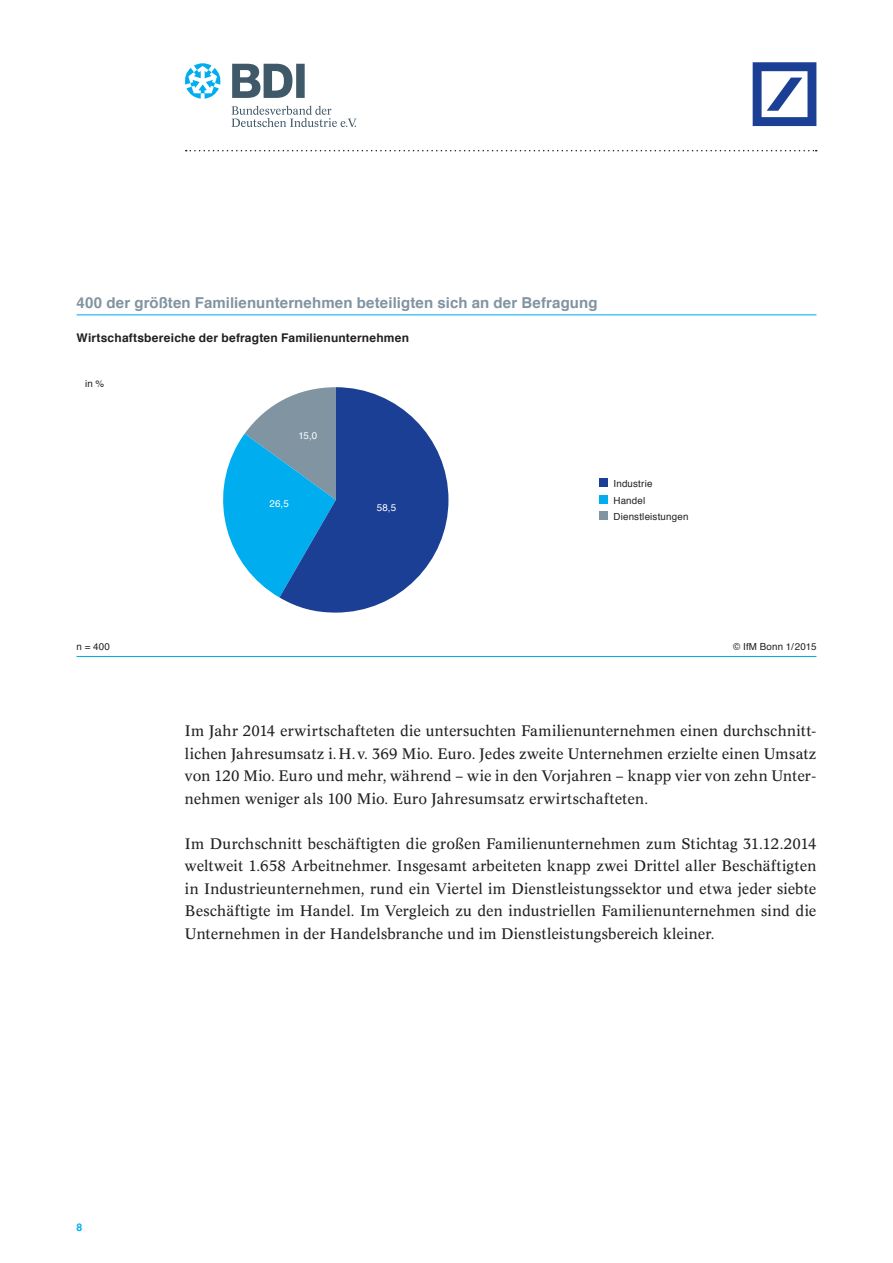
<style>
.page{position:relative;width:893px;height:1263px;background:#fff}
.page>*{position:absolute;margin:0;border:0;box-sizing:border-box;transform-origin:0 0}
.t1{font:15px/22.5px "Concorde BQ";letter-spacing:.01em;color:#231f20;text-align:justify}
.t2{font:700 15px "Helvetica";letter-spacing:.005em;color:#8094a1}
.t3{font:700 12px "Helvetica";letter-spacing:.015em;color:#231f20}
.t4{font:700 10.5px "Helvetica";color:#00aeef}
.t5{font:9.75px/16.5px "Helvetica";letter-spacing:.02em;color:#231f20}
.t6{font:9.75px "Helvetica";color:#fff}
</style>
<div class="page">
<svg style="left:186px;top:150px;width:631px;height:1px"></svg>
<svg style="left:232px;top:106px;width:124px;height:21px"></svg>
<svg style="left:185px;top:63px;width:36px;height:36px"></svg>
<svg style="left:232px;top:64px;width:73px;height:34px"></svg>
<svg style="left:753px;top:62px;width:63px;height:64px"></svg>
<hr style="left:77px;top:314px;width:739px;height:1px;background:#00aeef">
<hr style="left:77px;top:656px;width:739px;height:1px;background:#00aeef">
<div style="left:600px;top:479px;width:8px;height:8px;background:#1b3f94"></div>
<div style="left:600px;top:495px;width:8px;height:9px;background:#00aeef"></div>
<div style="left:600px;top:512px;width:8px;height:8px;background:#8094a1"></div>
<svg style="left:223px;top:387px;width:225px;height:226px"></svg>
<p class="t2" style="left:77px;top:291px;width:522px">400 der größten Familienunternehmen beteiligten sich an der Befragung</p>
<p class="t3" style="left:77px;top:328px;width:334px">Wirtschaftsbereiche der befragten Familienunternehmen</p>
<p class="t5" style="left:85px;top:376px;width:21px">in %</p>
<p class="t6" style="left:299px;top:428px;width:20px">15,0</p>
<p class="t6" style="left:269px;top:496px;width:21px">26,5</p>
<p class="t6" style="left:377px;top:500px;width:21px">58,5</p>
<p class="t5" style="left:613px;top:476px;width:76px">Industrie<br>Handel<br>Dienstleistungen</p>
<p class="t5" style="left:77px;top:638px;width:35px">n = 400</p>
<p class="t5" style="left:733px;top:638px;width:85px">© IfM Bonn 1/2015</p>
<p class="t1" style="left:185px;top:720px;width:633px">Im Jahr 2014 erwirtschafteten die untersuchten Familienunternehmen einen durchschnitt&shy;lichen Jahresumsatz i.H.v. 369 Mio. Euro. Jedes zweite Unternehmen erzielte einen Umsatz von 120 Mio. Euro und mehr, während – wie in den Vorjahren – knapp vier von zehn Unter&shy;nehmen weniger als 100 Mio. Euro Jahresumsatz erwirtschafteten.</p>
<p class="t1" style="left:185px;top:833px;width:633px">Im Durchschnitt beschäftigten die großen Familienunternehmen zum Stichtag 31.12.2014 weltweit 1.658 Arbeitnehmer. Insgesamt arbeiteten knapp zwei Drittel aller Beschäftigten in Industrieunternehmen, rund ein Viertel im Dienstleistungssektor und etwa jeder siebte Beschäftigte im Handel. Im Vergleich zu den industriellen Familienunternehmen sind die Unternehmen in der Handelsbranche und im Dienstleistungsbereich kleiner.</p>
<p class="t4" style="left:77px;top:1219px;width:7px">8</p>
</div>
